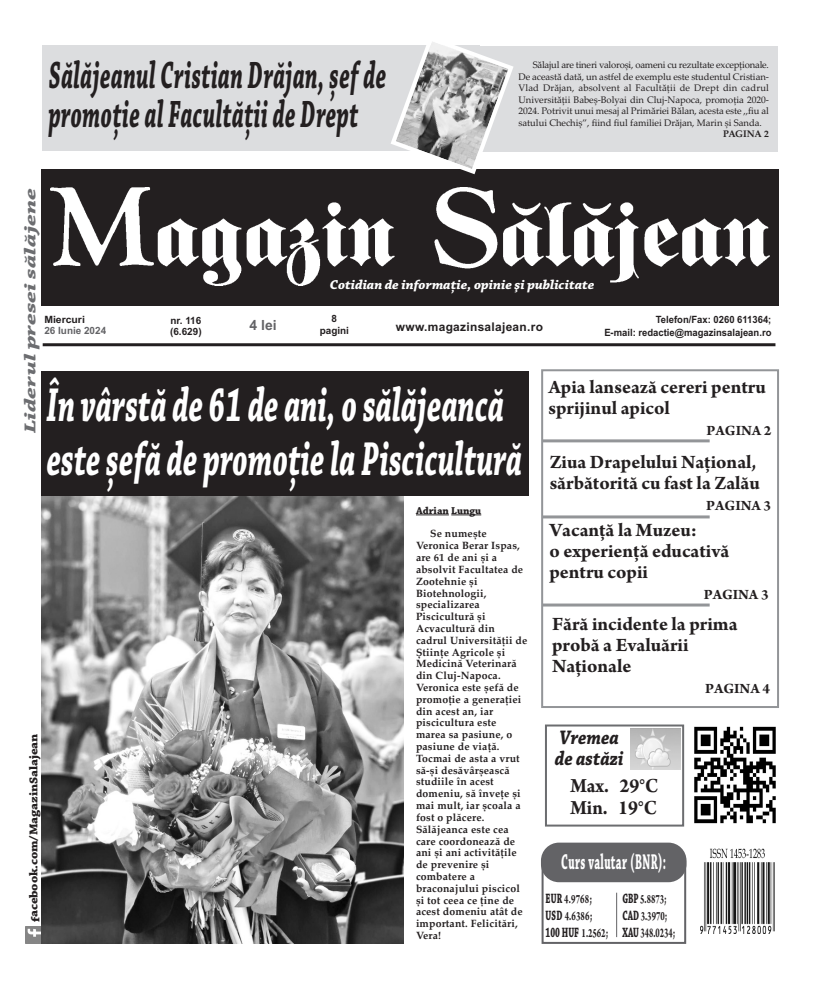
<style>
.page{position:relative;width:820px;height:993px;background:#fff}
.page>*{position:absolute;margin:0;border:0;box-sizing:border-box;transform-origin:0 0}
.t1{font:italic 700 50px/54px "Chaparral Pro";letter-spacing:.005em;color:#fff;scale:.6 1}
.t2{font:italic 700 40px/39px "Chaparral Pro";letter-spacing:.02em;color:#231f20;scale:.55 1}
.t3{font:700 22.5px "Chaparral Pro";letter-spacing:.035em;color:#fff;scale:.49 1}
.t4{font:700 21.3px/22.4px "Arno Pro";color:#231f20;scale:.92 1}
.t5{font:italic 700 20.6px/21px "Chaparral Pro";color:#231f20;scale:.86 1}
.t6{font:700 20px/21px "Arno Pro";color:#231f20}
.t7{font:italic 700 16.6px "Chaparral Pro";color:#6c6d70;scale:1.5 1}
.t8{font:700 15px "Arno Pro";color:#231f20}
.t9{font:700 14.3px "Chaparral Pro";letter-spacing:-.005em;color:#231f20;scale:.6 1}
.t10{font:700 14.2px "Arno Pro";color:#231f20;scale:.59 1}
.t11{font:700 14px "Arial";color:#636366}
.t12{font:italic 700 13.6px "Chaparral Pro";color:#fff}
.t13{font:700 13.5px/17.1px "Arno Pro";letter-spacing:.005em;color:#231f20;scale:.64 1}
.t14{font:700 13.5px/17.1px "Arno Pro";letter-spacing:.005em;color:#231f20;scale:.65 1}
.t15{font:700 12px "Chaparral Pro";letter-spacing:-.01em;color:#231f20;scale:1.11 1}
.t16{font:700 12px "Arial";letter-spacing:.025em;color:#231f20}
.t17{font:700 10.5px/11.8px "Palatino Linotype";letter-spacing:.015em;color:#231f20}
.t18{font:700 10.5px "Chaparral Pro";color:#231f20}
.t19{font:700 10px/12.5px "Arial";color:#231f20;text-align:right;scale:.95 1}
.t20{font:700 10px/12px "Arial";color:#231f20;text-align:center}
.t21{font:700 10px "Arial";color:#636366}
.t22{font:700 10px "Arial";color:#231f20;scale:1.04 1}
.t23{font:9.5px/11.5px "Palatino Linotype";letter-spacing:-.005em;color:#231f20;text-align:justify}
.t24{font:700 9.5px "Palatino Linotype";letter-spacing:-.005em;color:#231f20}
.s1{font-family:"Chaparral Pro";font-size:14.3px}
.s2{font-size:14.2px}
.s3{font-family:"Arno Pro";font-size:13.5px}
.s4{font-family:"Arno Pro"}
.s5{font-family:"Chaparral Pro";font-size:14.2px}
.s6{font-family:"Chaparral Pro"}
</style>
<div class="page">
<img style="left:25px;top:925px;width:17px;height:18px">
<hr style="left:43px;top:343px;width:732px;height:3px;background:#231f20">
<div style="left:41px;top:169px;width:737px;height:137px;background:#231f20"></div>
<img style="left:50px;top:187px;width:719px;height:98px">
<div style="left:473px;top:46px;width:304px;height:105px;background:#dcdddf"></div>
<div style="left:43px;top:45px;width:436px;height:106px;background:#dcdddf"></div>
<svg style="left:391px;top:42px;width:125px;height:133px"></svg>
<div style="left:541px;top:369px;width:237px;height:338px;border:2px solid #939598"></div>
<hr style="left:542px;top:439px;width:167px;height:3px;background:#939598">
<hr style="left:542px;top:515px;width:167px;height:3px;background:#939598">
<hr style="left:542px;top:603px;width:167px;height:3px;background:#939598">
<div style="left:541px;top:860px;width:145px;height:83px;border:2px solid #636366"></div>
<div style="left:540px;top:842px;width:146px;height:39px;background:#636366;border-radius:18px"></div>
<hr style="left:616px;top:892px;width:1px;height:44px;background:#636366">
<img style="left:700px;top:848px;width:74px;height:85px">
<div style="left:544px;top:724px;width:140px;height:102px;border:2px solid #6c6d70"></div>
<img style="left:630px;top:728px;width:50px;height:41px">
<img style="left:694px;top:726px;width:82px;height:98px">
<img style="left:42px;top:496px;width:362px;height:447px">
<div style="left:41px;top:371px;width:487px;height:125px;background:#231f20"></div>
<hr style="left:416px;top:514px;width:32px;height:1px;background:#231f20">
<hr style="left:451px;top:514px;width:30px;height:1px;background:#231f20">
<h2 class="t2" style="left:49px;top:54px;width:615px">Sălăjeanul Cristian Drăjan, șef de promoție al Facultății de Drept</h2>
<p class="t23" style="left:518px;top:59px;width:252px;text-indent:14px">Sălajul are tineri valoroși, oameni cu rezultate excepţionale.<br>De această dată, un astfel de exemplu este studentul Cristian-Vlad Drăjan, absolvent al Facultăţii de Drept din cadrul Universităţii Babeș-Bolyai din Cluj-Napoca, promoţia 2020- 2024. Potrivit unui mesaj al Primăriei Bălan, acesta este ,,fiu al satului Chechiș”, fiind fiul familiei Drăjan, Marin și Sanda.</p>
<p class="t24" style="left:723px;top:130px;width:47px">PAGINA 2</p>
<h3 class="t7" style="left:20px;top:433px;width:165px;rotate:-90deg">Liderul presei sălăjene</h3>
<p class="t12" style="left:330px;top:276px;width:266px">Cotidian de informaţie, opinie şi publicitate</p>
<h3 class="t11" style="left:249px;top:320px;width:29px">4 lei</h3>
<p class="t20" style="left:319px;top:314px;width:31px">8 pagini</p>
<p class="t22" style="left:44px;top:315px;width:41px">Miercuri</p>
<p class="t21" style="left:44px;top:326px;width:63px">26 Iunie 2024</p>
<p class="t19" style="left:604px;top:314px;width:177px">Telefon/Fax: 0260 611364;<br>E-mail: redactie@magazinsalajean.ro</p>
<p class="t20" style="left:170px;top:315px;width:33px;line-height:11.1px;text-align:left">nr. 116 (6.629)</p>
<p class="t16" style="left:396px;top:322px;width:148px">www.magazinsalajean.ro</p>
<h1 class="t1" style="left:47px;top:376px;width:793px">În vârstă de 61 de ani, o sălăjeancă este șefă de promoție la Piscicultură</h1>
<h3 class="t6" style="left:548px;top:376px;width:219px">Apia lansează cereri pentru sprijinul apicol</h3>
<h3 class="t8" style="left:706px;top:421px;width:66px">PAGINA 2</h3>
<h3 class="t6" style="left:549px;top:451px;width:212px">Ziua Drapelului Național, sărbătorită cu fast la Zalău</h3>
<h3 class="t8" style="left:706px;top:496px;width:66px">PAGINA 3</h3>
<h3 class="t6" style="left:549px;top:518px;width:181px">Vacanță la Muzeu:<br>o experiență educativă pentru copii</h3>
<h3 class="t8" style="left:703px;top:585px;width:66px">PAGINA 3</h3>
<p class="t18" style="left:416px;top:506px;width:67px">Adrian Lungu</p>
<p class="t17" style="left:416px;top:529px;width:113px;text-indent:14px">Se numește<br>Veronica Berar Ispas, are 61 de ani și a absolvit Facultatea de<br>Zootehnie și<br>Biotehnologii, specializarea<br>Piscicultură și<br>Acvacultură din cadrul Universităţii de<br>Știinţe Agricole și<br>Medicină Veterinară din Cluj-Napoca.<br>Veronica este șefă de promoţie a generaţiei din acest an, iar piscicultura este marea sa pasiune, o pasiune de viaţă.<br>Tocmai de asta a vrut să-și desăvârșească studiile în acest domeniu, să înveţe și mai mult, iar școala a fost o plăcere.<br>Sălăjeanca este cea care coordonează de ani și ani activităţile de prevenire și combatere a braconajului piscicol și tot ceea ce ţine de acest domeniu atât de important. Felicitări,<br>Vera!</p>
<h3 class="t6" style="left:552px;top:612px;width:187px">Fără incidente la prima probă a Evaluării<br>Naționale</h3>
<h3 class="t8" style="left:704px;top:678px;width:66px">PAGINA 4</h3>
<h3 class="t5" style="left:554px;top:725px;width:81px">Vremea de astăzi</h3>
<p class="t15" style="left:29px;top:921px;width:171px;rotate:-90deg">facebook.com/MagazinSalajean</p>
<h3 class="t4" style="left:570px;top:773px;width:97px">Max. 29°C<br>Min. 19°C</h3>
<h3 class="t3" style="left:561px;top:852px;width:215px">Curs valutar (BNR):</h3>
<p class="t14" style="left:545px;top:889px;width:74px"><span class="s1">EUR</span> 4.9768<span class="s2">;<br></span><span class="s1">USD</span> 4.6386<span class="s2">;</span></p>
<h3 class="t9" style="left:545px;top:926px;width:106px">100 HUF <span class="s3">1.2562</span><span class="s4">;</span></h3>
<p class="t13" style="left:622px;top:889px;width:72px"><span class="s5">GBP</span> 5.8873<span class="s2">;<br></span><span class="s5">CAD</span> 3.3970<span class="s2">;</span></p>
<h3 class="t10" style="left:622px;top:923px;width:91px"><span class="s6">XAU</span> 348.0234;</h3>
</div>
